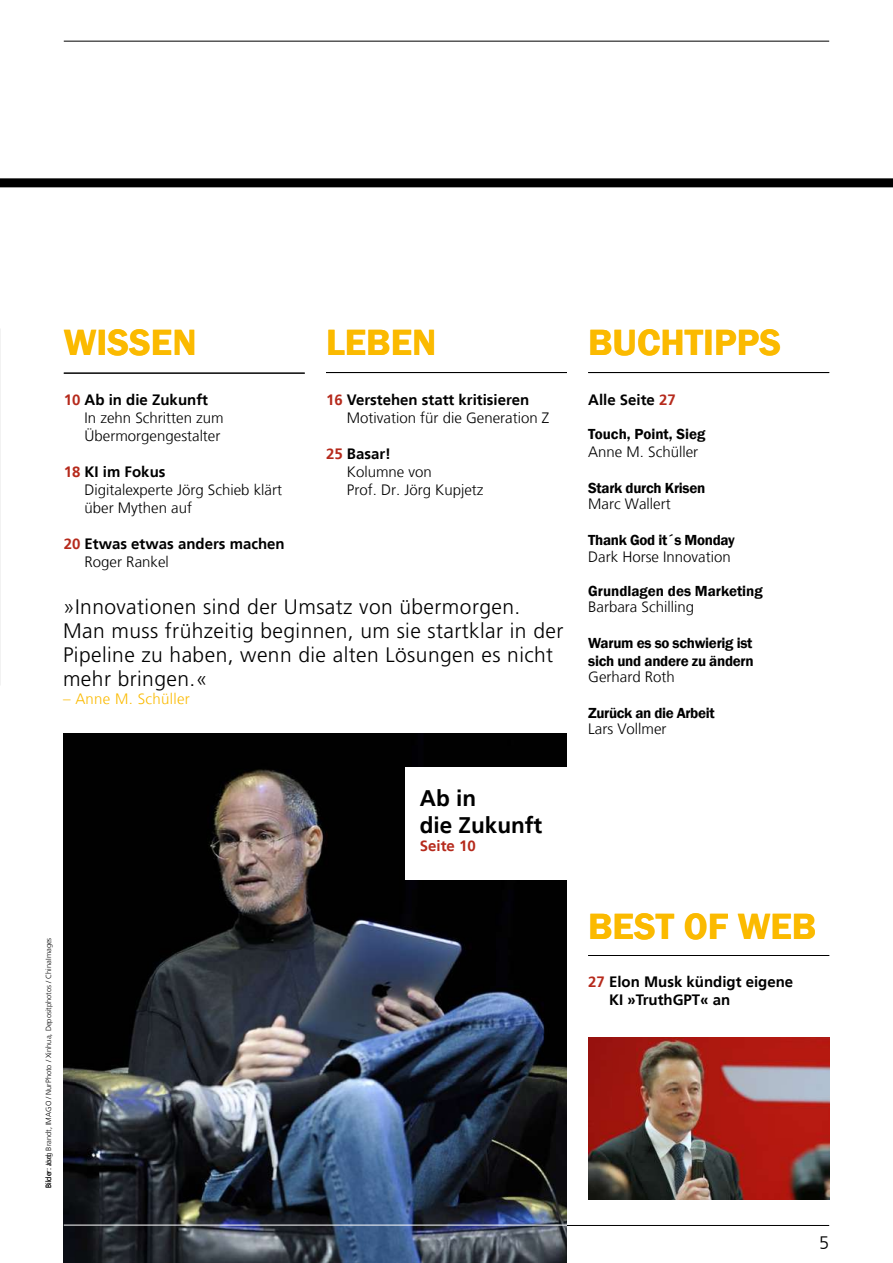
<style>
.page{position:relative;width:893px;height:1263px;background:#fff}
.page>*{position:absolute;margin:0;border:0;box-sizing:border-box;transform-origin:0 0}
.t1{font:600 37.5px "Franklin Gothic";color:#fbba00}
.t2{font:700 22.5px/27px "Frutiger LT";color:#000}
.t3{font:300 21px/24px "Frutiger LT Pro";letter-spacing:.02em;color:#000}
.t4{font:300 18px "Frutiger LT";color:#000}
.t5{font:300 15px/18px "Frutiger LT";color:#000}
.t6{font:600 15px/18px "Franklin Gothic";letter-spacing:-.02em;color:#000}
.t7{font:700 15px/18px "Frutiger LT";color:#000}
.t8{font:600 15px "Franklin Gothic";color:#000}
.t9{font:300 15px "Frutiger LT";letter-spacing:.02em;color:#fbba00}
.t10{font:700 15px "Frutiger LT";color:#b62a1c}
.t11{font:300 7.5px "Frutiger LT";color:#000}
.s1{font-weight:700;color:#b62a1c}
.s2{font-weight:700}
.s3{color:#b62a1c}
.s4{font-weight:300}
</style>
<div class="page">
<img style="left:588px;top:1037px;width:241px;height:162px">
<img style="left:64px;top:734px;width:503px;height:529px">
<div style="left:406px;top:767px;width:166px;height:113px;background:#fff"></div>
<hr style="left:588px;top:955px;width:241px;height:1px;background:#000">
<img style="left:0;top:329px;width:1px;height:356px">
<div style="left:0;top:178px;width:893px;height:9px;background:#000"></div>
<hr style="left:326px;top:372px;width:241px;height:1px;background:#000">
<hr style="left:64px;top:373px;width:241px;height:1px;background:#000">
<hr style="left:588px;top:372px;width:241px;height:1px;background:#000">
<hr style="left:64px;top:41px;width:765px;height:1px;background:#000">
<hr style="left:567px;top:1225px;width:262px;height:1px;background:#000">
<hr style="left:64px;top:1225px;width:503px;height:1px;background:#fff">
<h1 class="t1" style="left:64px;top:319px;width:134px">WISSEN</h1>
<p class="t5" style="left:85px;top:391px;width:141px;text-indent:-21px"><span class="s1">10</span> <span class="s2">Ab in die Zukunft<br></span>In zehn Schritten zum<br>Übermorgengestalter</p>
<p class="t5" style="left:85px;top:463px;width:199px;text-indent:-21px"><span class="s1">18</span> <span class="s2">KI im Fokus<br></span>Digitalexperte Jörg Schieb klärt über Mythen auf</p>
<p class="t7" style="left:85px;top:535px;width:202px;text-indent:-21px"><span class="s3">20</span> Etwas etwas anders machen<br><span class="s4">Roger Rankel</span></p>
<h1 class="t1" style="left:326px;top:319px;width:112px">LEBEN</h1>
<p class="t5" style="left:347px;top:391px;width:204px;text-indent:-21px"><span class="s1">16</span> <span class="s2">Verstehen statt kritisieren<br></span>Motivation für die Generation Z</p>
<p class="t5" style="left:347px;top:445px;width:138px;text-indent:-21px"><span class="s1">25</span> <span class="s2">Basar!<br></span>Kolumne von<br>Prof. Dr. Jörg Kupjetz</p>
<h3 class="t3" style="left:63px;top:594px;width:502px">»Innovationen sind der Umsatz von übermorgen.<br>Man muss frühzeitig beginnen, um sie startklar in der Pipeline zu haben, wenn die alten Lösungen es nicht mehr bringen.«</h3>
<p class="t9" style="left:63px;top:690px;width:128px">– Anne M. Schüller</p>
<h2 class="t2" style="left:420px;top:785px;width:124px">Ab in<br>die Zukunft</h2>
<p class="t10" style="left:420px;top:837px;width:57px">Seite 10</p>
<p class="t11" style="left:44px;top:1188px;width:252px;rotate:-90deg">Bilder: Jörg Brandt, IMAGO / NurPhoto / Xinhua, Depositphotos / ChinaImages</p>
<p class="t11" style="left:44px;top:1166px;width:12px;rotate:-90deg">asd</p>
<h1 class="t1" style="left:588px;top:319px;width:194px">BUCHTIPPS</h1>
<p class="t7" style="left:588px;top:391px;width:89px">Alle Seite <span class="s3">27</span></p>
<p class="t8" style="left:588px;top:425px;width:119px">Touch, Point, Sieg</p>
<p class="t5" style="left:588px;top:443px;width:112px">Anne M. Schüller</p>
<p class="t6" style="left:588px;top:479px;width:119px">Stark durch Krisen</p>
<p class="t5" style="left:588px;top:495px;width:84px">Marc Wallert</p>
<p class="t6" style="left:588px;top:531px;width:148px">Thank God it´s Monday</p>
<p class="t5" style="left:588px;top:548px;width:144px">Dark Horse Innovation</p>
<p class="t8" style="left:588px;top:581px;width:176px">Grundlagen des Marketing</p>
<p class="t5" style="left:588px;top:598px;width:107px">Barbara Schilling</p>
<p class="t6" style="left:588px;top:634px;width:167px">Warum es so schwierig ist sich und andere zu ändern</p>
<p class="t5" style="left:588px;top:668px;width:88px">Gerhard Roth</p>
<p class="t6" style="left:588px;top:704px;width:128px">Zurück an die Arbeit</p>
<p class="t5" style="left:588px;top:720px;width:80px">Lars Vollmer</p>
<h1 class="t1" style="left:588px;top:903px;width:230px">BEST OF WEB</h1>
<p class="t7" style="left:609px;top:972px;width:186px;text-indent:-21px"><span class="s3">27</span> Elon Musk kündigt eigene<br>KI »TruthGPT« an</p>
<p class="t4" style="left:819px;top:1233px;width:12px">5</p>
</div>
